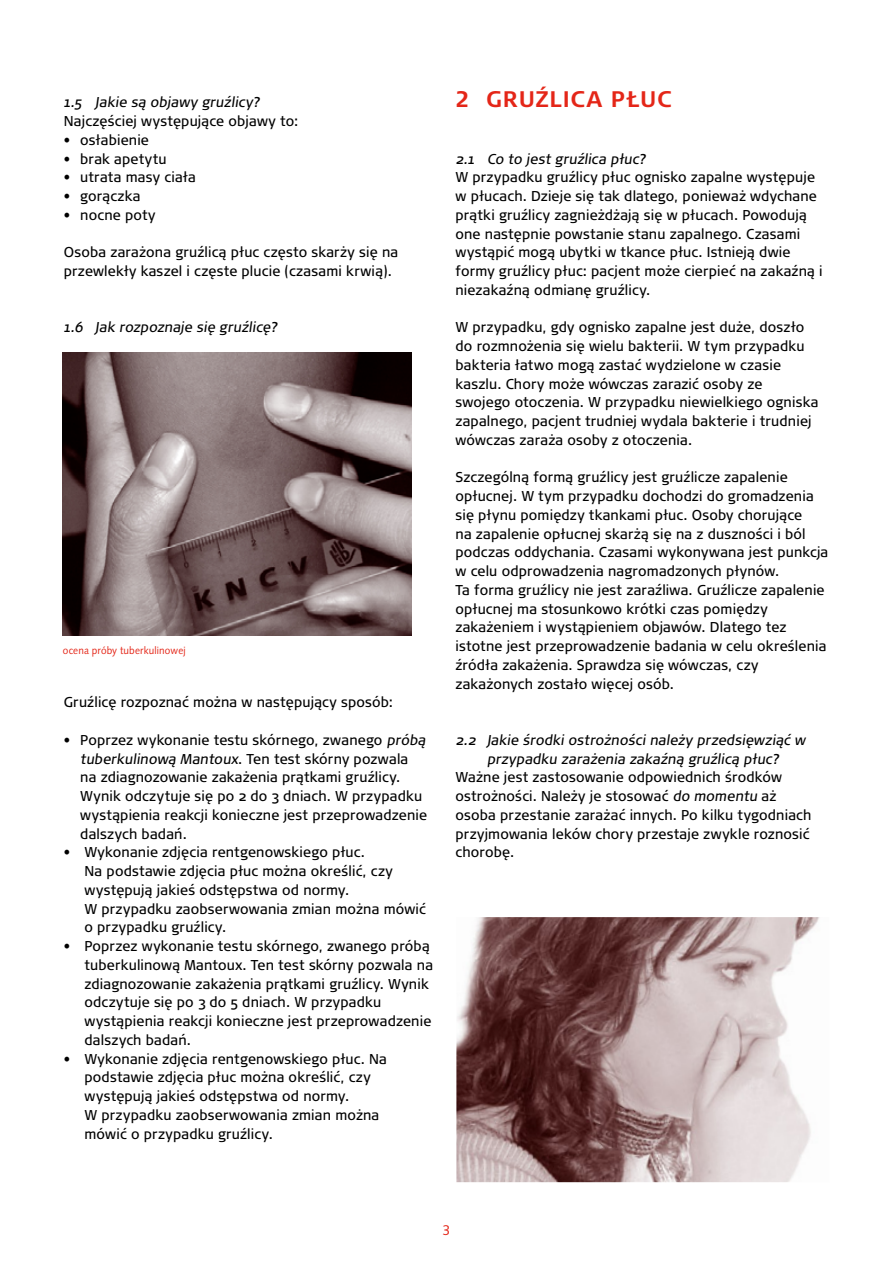
<style>
.page{position:relative;width:893px;height:1263px;background:#fff}
.page>*{position:absolute;margin:0;border:0;box-sizing:border-box;transform-origin:0 0}
.t1{font:700 22.5px "Signa Pro";letter-spacing:.035em;color:#e42618}
.t2{font:14.25px/18.8px "Signa Pro";letter-spacing:.01em;color:#000;scale:.95 1}
.t3{font:14.25px "Syntax";color:#e42618;scale:.95 1}
.t4{font:10.5px "Syntax";letter-spacing:.015em;color:#e42618;scale:.95 1}
</style>
<div class="page">
<img style="left:63px;top:353px;width:349px;height:283px">
<img style="left:456px;top:917px;width:364px;height:265px">
<p class="t2" style="left:64px;top:93px;width:248px">1.5 Jakie są objawy gruźlicy?<br>Najczęściej występujące objawy to:</p>
<p class="t2" style="left:64px;top:130px;width:91px">• osłabienie</p>
<p class="t2" style="left:64px;top:149px;width:110px">• brak apetytu</p>
<p class="t2" style="left:64px;top:168px;width:140px">• utrata masy ciała</p>
<p class="t2" style="left:64px;top:187px;width:82px">• gorączka</p>
<p class="t2" style="left:64px;top:205px;width:98px">• nocne poty</p>
<p class="t2" style="left:64px;top:243px;width:354px">Osoba zarażona gruźlicą płuc często skarży się na przewlekły kaszel i częste plucie (czasami krwią).</p>
<p class="t2" style="left:64px;top:318px;width:229px">1.6 Jak rozpoznaje się gruźlicę?</p>
<p class="t4" style="left:63px;top:644px;width:131px">ocena próby tuberkulinowej</p>
<p class="t2" style="left:64px;top:693px;width:348px">Gruźlicę rozpoznać można w następujący sposób:</p>
<p class="t2" style="left:80px;top:730px;width:367px;text-indent:-16px">• Poprzez wykonanie testu skórnego, zwanego próbą tuberkulinową Mantoux. Te n te st s kó rny p oz wa l a na zdiagnozowanie zakażenia prątkami gruźlicy.<br>Wynik odczytuje się po 2 do 3 dniach. W przypadku wystąpienia reakcji konieczne jest przeprowadzenie dalszych badań.</p>
<p class="t2" style="left:85px;top:843px;width:361px;text-indent:-21px">• Wykonanie zdjęcia rentgenowskiego płuc.<br>Na podstawie zdjęcia płuc można określić, czy występują jakieś odstępstwa od normy.<br>W przypadku zaobserwowania zmian można mówić o przypadku gruźlicy.</p>
<p class="t2" style="left:85px;top:937px;width:368px;text-indent:-21px">• Poprzez wykonanie testu skórnego, zwanego próbą tuberkulinową Mantoux. Ten test skórny pozwala na zdiagnozowanie zakażenia prątkami gruźlicy. Wynik odczytuje się po 3 do 5 dniach. W przypadku wystąpienia reakcji konieczne jest przeprowadzenie dalszych badań.</p>
<p class="t2" style="left:85px;top:1049px;width:320px;text-indent:-21px">• Wykonanie zdjęcia rentgenowskiego płuc. Na podstawie zdjęcia płuc można określić, czy występują jakieś odstępstwa od normy.<br>W przypadku zaobserwowania zmian można mówić o przypadku gruźlicy.</p>
<h1 class="t1" style="left:455px;top:86px;width:217px">2 GRUŹLICA PŁUC</h1>
<p class="t2" style="left:455px;top:149px;width:388px">2.1 Co to jest gruźlica płuc?<br>W przypadku gruźlicy płuc ognisko zapalne występuje w płucach. Dzieje się tak dlatego, ponieważ wdychane prątki gruźlicy zagnieżdżają się w płucach. Powodują one następnie powstanie stanu zapalnego. Czasami wystąpić mogą ubytki w tkance płuc. Istnieją dwie formy gruźlicy płuc: pacjent może cierpieć na zakaźną i niezakaźną odmianę gruźlicy.</p>
<p class="t2" style="left:455px;top:318px;width:384px">W przypadku, gdy ognisko zapalne jest duże, doszło do rozmnożenia się wielu bakterii. W tym przypadku bakteria łatwo mogą zastać wydzielone w czasie kaszlu. Chory może wówczas zarazić osoby ze swojego otoczenia. W przypadku niewielkiego ogniska zapalnego, pacjent trudniej wydala bakterie i trudniej wówczas zaraża osoby z otoczenia.</p>
<p class="t2" style="left:455px;top:468px;width:394px">Szczególną formą gruźlicy jest gruźlicze zapalenie opłucnej. W tym przypadku dochodzi do gromadzenia się płynu pomiędzy tkankami płuc. Osoby chorujące<br>na zapalenie opłucnej skarżą się na z duszności i ból podczas oddychania. Czasami wykonywana jest punkcja w celu odprowadzenia nagromadzonych płynów.<br>Ta forma gruźlicy nie jest zaraźliwa. Gruźlicze zapalenie opłucnej ma stosunkowo krótki czas pomiędzy zakażeniem i wystąpieniem objawów. Dlatego tez istotne jest przeprowadzenie badania w celu określenia źródła zakażenia. Sprawdza się wówczas, czy zakażonych zostało więcej osób.</p>
<p class="t2" style="left:455px;top:730px;width:372px">2.2 Jakie środki ostrożności należy przedsięwziąć w</p>
<p class="t2" style="left:487px;top:749px;width:311px">przypadku zarażenia zakaźną gruźlicą płuc?</p>
<p class="t2" style="left:455px;top:768px;width:345px">Ważne jest zastosowanie odpowiednich środków</p>
<p class="t2" style="left:455px;top:787px;width:339px">ostrożności. Należy je stosować do momentu aż</p>
<p class="t2" style="left:455px;top:805px;width:376px">osoba przestanie zarażać innych. Po kilku tygodniach</p>
<p class="t2" style="left:455px;top:824px;width:374px">przyjmowania leków chory przestaje zwykle roznosić</p>
<p class="t2" style="left:455px;top:843px;width:63px">chorobę.</p>
<p class="t3" style="left:443px;top:1222px;width:9px">3</p>
</div>
